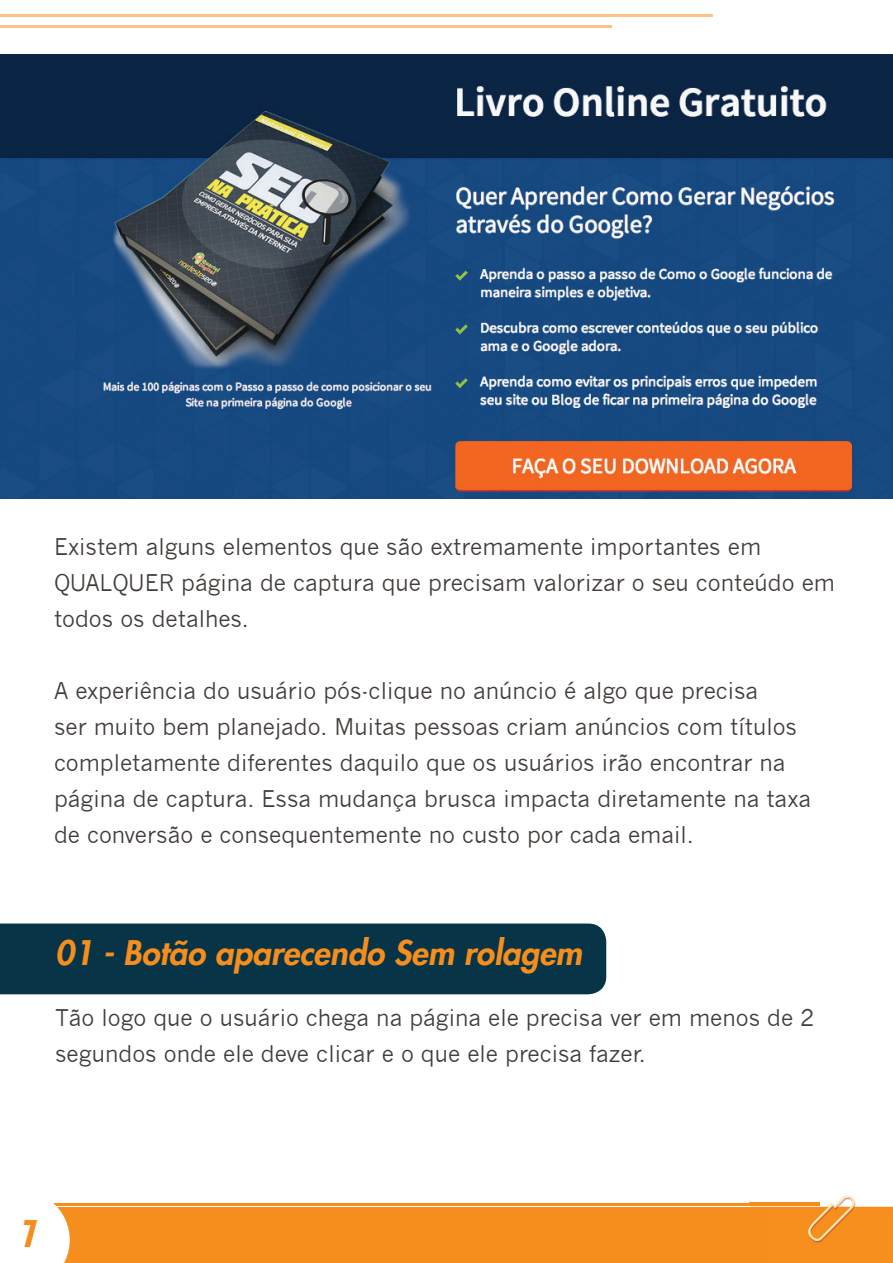
<style>
.page{position:relative;width:893px;height:1263px;background:#fff}
.page>*{position:absolute;margin:0;border:0;box-sizing:border-box;transform-origin:0 0}
.t1{font:37.5px "American Captain";color:#f68e1e}
.t2{font:italic 800 33px "Futura LT";color:#f68e1e}
.t3{font:22.5px/36px "News Gothic";color:#423d3a}
</style>
<div class="page">
<hr style="left:0;top:1203px;width:819px;height:2px;background:#f68e1e">
<img style="left:750px;top:1196px;width:143px;height:67px">
<img style="left:750px;top:1203px;width:69px;height:2px">
<div style="left:0;top:1208px;width:769px;height:55px;background:#f68e1e"></div>
<div style="left:0;top:1203px;width:70px;height:60px;background:#fff"></div>
<hr style="left:0;top:14px;width:712px;height:3px;background:#fcc287">
<hr style="left:0;top:26px;width:611px;height:2px;background:#fcc287">
<img style="left:0;top:54px;width:893px;height:444px">
<div style="left:0;top:923px;width:606px;height:71px;background:#073446"></div>
<p class="t3" style="left:54px;top:528px;width:782px">Existem alguns elementos que são extremamente importantes em<br>QUALQUER página de captura que precisam valorizar o seu conteúdo em todos os detalhes.</p>
<p class="t3" style="left:54px;top:672px;width:759px">A experiência do usuário pós-clique no anúncio é algo que precisa<br>ser muito bem planejado. Muitas pessoas criam anúncios com títulos completamente diferentes daquilo que os usuários irão encontrar na página de captura. Essa mudança brusca impacta diretamente na taxa de conversão e consequentemente no custo por cada email.</p>
<h2 class="t2" style="left:55px;top:932px;width:529px">01 - Botão aparecendo Sem rolagem</h2>
<p class="t3" style="left:55px;top:1000px;width:761px">Tão logo que o usuário chega na página ele precisa ver em menos de 2 segundos onde ele deve clicar e o que ele precisa fazer.</p>
<h1 class="t1" style="left:23px;top:1211px;width:16px">7</h1>
</div>
